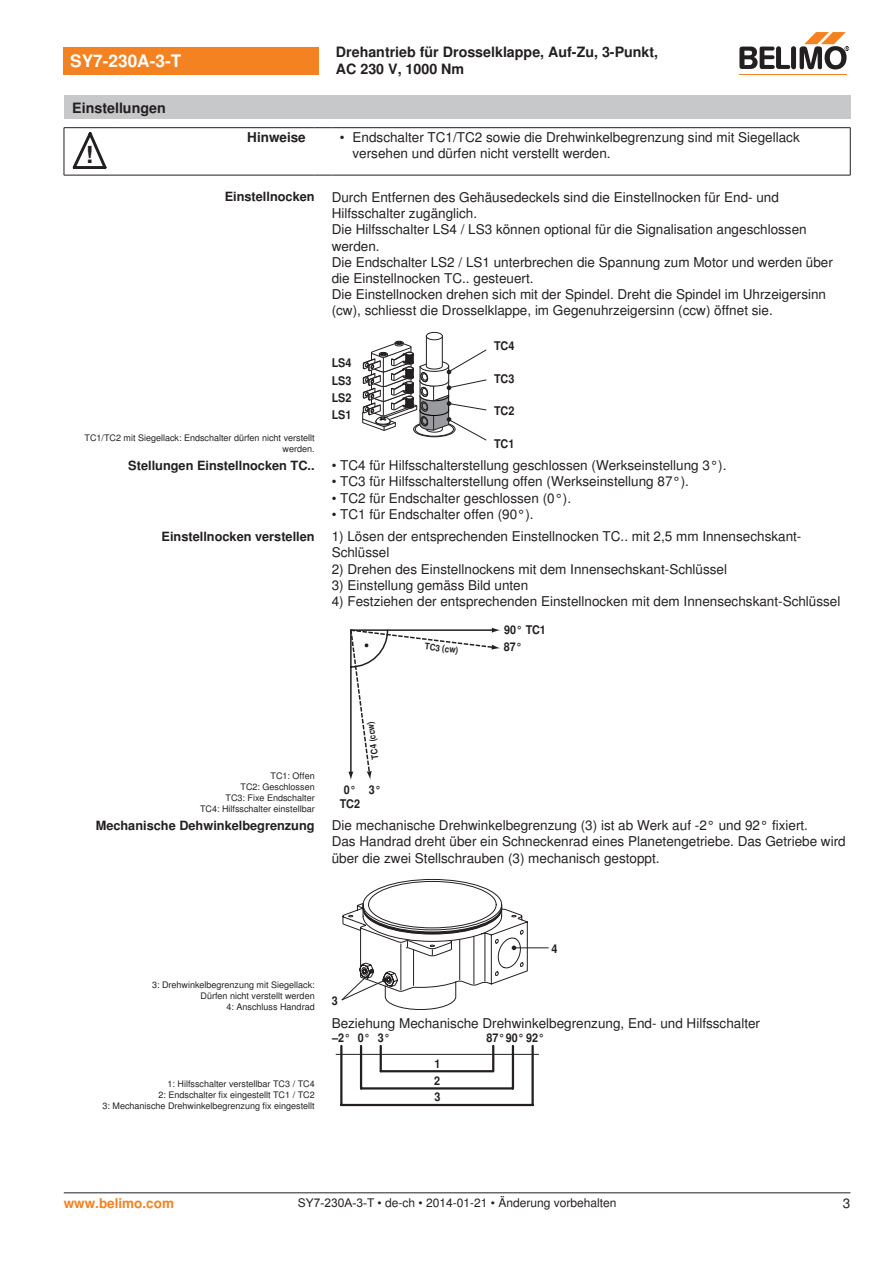
<style>
.page{position:relative;width:893px;height:1263px;background:#fff}
.page>*{position:absolute;margin:0;border:0;box-sizing:border-box;transform-origin:0 0}
.t1{font:700 23.55px "Nimbus Sans BEL";color:#231f20}
.t2{font:700 17.25px "Nimbus Sans BEL";color:#fff}
.t3{font:700 14.25px/17.1px "Nimbus Sans BEL";color:#231f20}
.t4{font:13.5px/16.2px "Nimbus Sans BEL";color:#231f20}
.t5{font:700 13.5px "Nimbus Sans BEL";color:#f58220}
.t6{font:700 13.5px "Nimbus Sans BEL";color:#231f20}
.t7{font:700 12.75px "Nimbus Sans BEL";color:#231f20}
.t8{font:700 12px/17.1px "Nimbus Sans BEL";color:#231f20;text-align:justify;scale:.9 1}
.t9{font:12px "Nimbus Sans BEL";color:#231f20}
.t10{font:9px/10.8px "Nimbus Sans BEL";color:#231f20;text-align:right}
.t11{font:700 9px "Nimbus Sans BEL";color:#231f20;scale:.9 1}
.s1{font-family:"Arial"}
</style>
<div class="page">
<div style="left:64px;top:96px;width:786px;height:23px;background:#c7c8ca"></div>
<hr style="left:64px;top:128px;width:1px;height:47px;background:#231f20">
<hr style="left:850px;top:128px;width:1px;height:47px;background:#231f20">
<hr style="left:64px;top:127px;width:51px;height:1px;background:#231f20">
<hr style="left:115px;top:127px;width:199px;height:1px;background:#231f20">
<svg style="left:314px;top:127px;width:17px;height:1px"></svg>
<hr style="left:331px;top:127px;width:519px;height:1px;background:#231f20">
<hr style="left:64px;top:175px;width:51px;height:1px;background:#231f20">
<hr style="left:115px;top:175px;width:199px;height:1px;background:#231f20">
<svg style="left:314px;top:175px;width:17px;height:1px"></svg>
<hr style="left:331px;top:175px;width:519px;height:1px;background:#231f20">
<svg style="left:73px;top:132px;width:34px;height:37px"></svg>
<svg style="left:362px;top:335px;width:125px;height:106px"></svg>
<div style="left:426px;top:332px;width:16px;height:8px;background:#fff;border-radius:50%"></div>
<div style="left:426px;top:332px;width:17px;height:8px;border:1px solid #231f20;border-radius:50%"></div>
<svg style="left:348px;top:628px;width:152px;height:152px"></svg>
<hr style="left:515px;top:947px;width:34px;height:1px;background:#231f20">
<svg style="left:341px;top:879px;width:187px;height:131px"></svg>
<hr style="left:336px;top:1054px;width:203px;height:1px;background:#231f20">
<hr style="left:340px;top:1046px;width:2px;height:59px;background:#231f20">
<hr style="left:360px;top:1046px;width:2px;height:42px;background:#231f20">
<hr style="left:380px;top:1046px;width:2px;height:25px;background:#231f20">
<hr style="left:531px;top:1046px;width:3px;height:59px;background:#231f20">
<hr style="left:512px;top:1046px;width:2px;height:42px;background:#231f20">
<hr style="left:492px;top:1046px;width:2px;height:25px;background:#231f20">
<hr style="left:381px;top:1070px;width:112px;height:2px;background:#231f20">
<hr style="left:361px;top:1087px;width:152px;height:2px;background:#231f20">
<hr style="left:341px;top:1104px;width:192px;height:2px;background:#231f20">
<div style="left:64px;top:47px;width:255px;height:27px;background:#f58220"></div>
<hr style="left:739px;top:74px;width:107px;height:1px;background:#f58220">
<svg style="left:739px;top:32px;width:110px;height:38px"></svg>
<hr style="left:64px;top:1192px;width:786px;height:1px;background:#231f20">
<p class="t2" style="left:70px;top:51px;width:113px">SY7-230A-3-T</p>
<p class="t3" style="left:336px;top:44px;width:324px">Drehantrieb für Drosselklappe, Auf-Zu, 3-Punkt,<br>AC 230 V, 1000 Nm</p>
<p class="t3" style="left:72px;top:100px;width:95px">Einstellungen</p>
<h1 class="t1" style="left:86px;top:141px;width:9px">!</h1>
<p class="t6" style="left:247px;top:129px;width:60px">Hinweise</p>
<p class="t4" style="left:353px;top:129px;width:449px;text-indent:-13px">• Endschalter TC1/TC2 sowie die Drehwinkelbegrenzung sind mit Siegellack versehen und dürfen nicht verstellt werden.</p>
<p class="t7" style="left:225px;top:189px;width:91px">Einstellnocken</p>
<p class="t4" style="left:332px;top:189px;width:503px">Durch Entfernen des Gehäusedeckels sind die Einstellnocken für End- und Hilfsschalter zugänglich.<br>Die Hilfsschalter LS4 / LS3 können optional für die Signalisation angeschlossen werden.<br>Die Endschalter LS2 / LS1 unterbrechen die Spannung zum Motor und werden über die Einstellnocken TC.. gesteuert.<br>Die Einstellnocken drehen sich mit der Spindel. Dreht die Spindel im Uhrzeigersinn (cw), schliesst die Drosselklappe, im Gegenuhrzeigersinn (ccw) öffnet sie.</p>
<p class="t10" style="left:85px;top:433px;width:232px">TC1/TC2 mit Siegellack: Endschalter dürfen nicht verstellt werden.</p>
<p class="t8" style="left:332px;top:355px;width:23px">LS4<br>LS3<br>LS2<br>LS1</p>
<p class="t8" style="left:494px;top:338px;width:24px">TC4</p>
<p class="t8" style="left:494px;top:371px;width:24px">TC3</p>
<p class="t8" style="left:494px;top:403px;width:24px">TC2</p>
<p class="t8" style="left:494px;top:436px;width:24px">TC1</p>
<p class="t7" style="left:128px;top:457px;width:188px">Stellungen Einstellnocken TC..</p>
<p class="t4" style="left:332px;top:458px;width:396px">• TC4 für Hilfsschalterstellung geschlossen (Werkseinstellung 3°).</p>
<p class="t4" style="left:332px;top:474px;width:359px">• TC3 für Hilfsschalterstellung offen (Werkseinstellung 87°).</p>
<p class="t4" style="left:332px;top:490px;width:241px">• TC2 für Endschalter geschlossen (0°).</p>
<p class="t4" style="left:332px;top:506px;width:203px">• TC1 für Endschalter offen (90°).</p>
<p class="t7" style="left:162px;top:528px;width:155px">Einstellnocken verstellen</p>
<p class="t4" style="left:332px;top:529px;width:471px">1) Lösen der entsprechenden Einstellnocken TC.. mit 2,5 mm Innensechskant-<br>Schlüssel</p>
<p class="t4" style="left:332px;top:561px;width:397px">2) Drehen des Einstellnockens mit dem Innensechskant-Schlüssel</p>
<p class="t4" style="left:332px;top:577px;width:198px">3) Einstellung gemäss Bild unten</p>
<p class="t4" style="left:332px;top:593px;width:510px">4) Festziehen der entsprechenden Einstellnocken mit dem Innensechskant-Schlüssel</p>
<p class="t10" style="left:200px;top:771px;width:116px">TC1: Offen<br>TC2: Geschlossen<br>TC3: Fixe Endschalter<br>TC4: Hilfsschalter einstellbar</p>
<p class="t11" style="left:370px;top:760px;width:44px;rotate:-98deg">TC4 (ccw)</p>
<p class="t8" style="left:340px;top:782px;width:24px;line-height:14.4px;text-align:center">0°<br>TC2</p>
<p class="t8" style="left:369px;top:781px;width:15px">3°</p>
<p class="t11" style="left:426px;top:641px;width:39px;rotate:7deg">TC3 (cw)</p>
<p class="t8" style="left:504px;top:622px;width:48px">90° TC1</p>
<p class="t8" style="left:504px;top:639px;width:22px">87°</p>
<p class="t7" style="left:96px;top:817px;width:220px">Mechanische Dehwinkelbegrenzung</p>
<p class="t4" style="left:332px;top:818px;width:515px">Die mechanische Drehwinkelbegrenzung (3) ist ab Werk auf -2° und 92° fixiert.<br>Das Handrad dreht über ein Schneckenrad eines Planetengetriebe. Das Getriebe wird über die zwei Stellschrauben (3) mechanisch gestoppt.</p>
<p class="t10" style="left:152px;top:980px;width:164px">3: Drehwinkelbegrenzung mit Siegellack:<br>Dürfen nicht verstellt werden<br>4: Anschluss Handrad</p>
<p class="t10" style="left:103px;top:1079px;width:214px">1: Hilfsschalter verstellbar TC3 / TC4<br>2: Endschalter fix eingestellt TC1 / TC2<br>3: Mechanische Drehwinkelbegrenzung fix eingestellt</p>
<p class="t8" style="left:332px;top:993px;width:8px">3</p>
<p class="t8" style="left:551px;top:941px;width:8px">4</p>
<p class="t4" style="left:332px;top:1016px;width:430px">Beziehung Mechanische Drehwinkelbegrenzung, End- und Hilfsschalter</p>
<p class="t8" style="left:332px;top:1030px;width:66px">–2° 0° 3°</p>
<p class="t8" style="left:486px;top:1030px;width:66px">87°90° 92°</p>
<p class="t8" style="left:434px;top:1056px;width:9px;line-height:16.6px">1<br>2<br>3</p>
<p class="t5" style="left:64px;top:1195px;width:112px">www.belimo.com</p>
<p class="t9" style="left:298px;top:1196px;width:320px"><span class="s1">SY7-230A-3-T</span> • de-ch • 2014-01-21 • Änderung vorbehalten</p>
<p class="t4" style="left:843px;top:1196px;width:9px">3</p>
</div>
